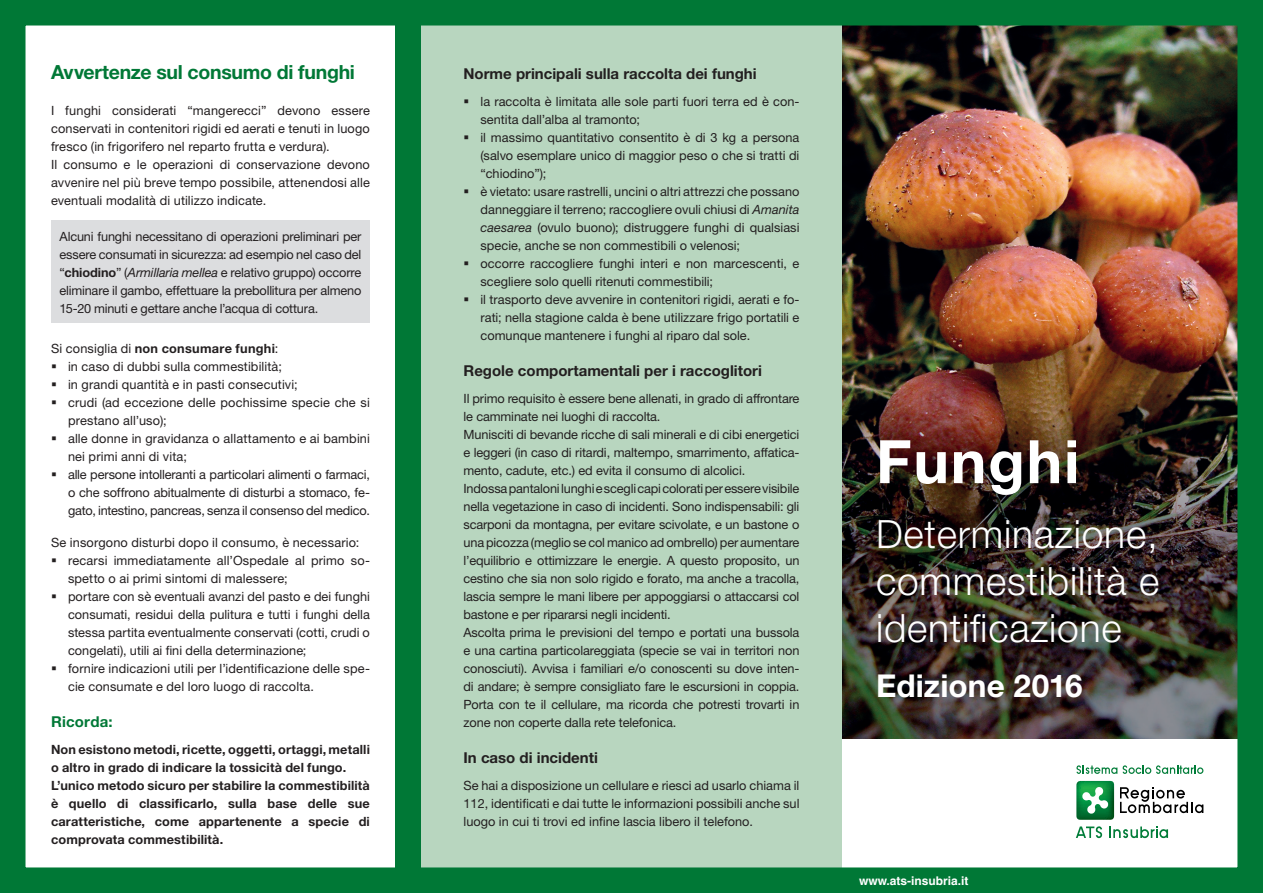
<style>
.page{position:relative;width:1263px;height:893px;background:#fff}
.page>*{position:absolute;margin:0;border:0;box-sizing:border-box;transform-origin:0 0}
.t1{font:700 60px "Helvetica Neue LT Std";letter-spacing:.03em;color:#fff}
.t2{font:300 39px "Helvetica Neue LT Std";letter-spacing:.02em;color:#fff}
.t3{font:700 31.5px "Helvetica Neue LT Std";color:#fff}
.tit{font:700 19.5px "Helvetica Neue LT Std";letter-spacing:-.015em;color:#007836}
.testo_interno{font:700 15px "Helvetica Neue LT Std";color:#231f20}
.t4{font:700 15px "Helvetica Neue LT Std";letter-spacing:.015em;color:#007836}
.testo_interno-2{font:12.75px/18px "Helvetica Neue LT Std";color:#231f20;text-align:justify}
.t5{font:700 12.75px/18px "Helvetica Neue LT Std";letter-spacing:.01em;color:#231f20}
.t6{font:700 12px "Helvetica LT Std";color:#fff}
.s1{font-weight:700}
.s2{font-style:italic}
.s3{font-weight:400}
</style>
<div class="page">
<img style="left:0;top:0;width:1263px;height:893px">
<svg style="left:1076px;top:765px;width:127px;height:9px"></svg>
<svg style="left:1076px;top:826px;width:26px;height:12px"></svg>
<svg style="left:1109px;top:826px;width:59px;height:12px"></svg>
<svg style="left:1120px;top:787px;width:83px;height:27px"></svg>
<svg style="left:1076px;top:781px;width:38px;height:39px"></svg>
<div style="left:51px;top:220px;width:319px;height:102px;background:#dcdddf"></div>
<svg style="left:465px;top:99px;width:3px;height:4px"></svg>
<svg style="left:465px;top:135px;width:3px;height:4px"></svg>
<svg style="left:465px;top:189px;width:3px;height:4px"></svg>
<svg style="left:465px;top:261px;width:3px;height:4px"></svg>
<svg style="left:465px;top:297px;width:3px;height:4px"></svg>
<svg style="left:52px;top:364px;width:4px;height:4px"></svg>
<svg style="left:52px;top:382px;width:4px;height:4px"></svg>
<svg style="left:52px;top:400px;width:4px;height:4px"></svg>
<svg style="left:52px;top:436px;width:4px;height:4px"></svg>
<svg style="left:52px;top:472px;width:4px;height:4px"></svg>
<svg style="left:52px;top:558px;width:4px;height:4px"></svg>
<svg style="left:52px;top:594px;width:4px;height:4px"></svg>
<svg style="left:52px;top:666px;width:4px;height:4px"></svg>
<p class="tit" style="left:51px;top:60px;width:305px">Avvertenze sul consumo di funghi</p>
<p class="testo_interno-2" style="left:51px;top:101px;width:320px">I funghi considerati “mangerecci” devono essere conservati in contenitori rigidi ed aerati e tenuti in luogo fresco (in frigorifero nel reparto frutta e verdura).</p>
<p class="testo_interno-2" style="left:51px;top:155px;width:320px">Il consumo e le operazioni di conservazione devono avvenire nel più breve tempo possibile, attenendosi alle eventuali modalità di utilizzo indicate.</p>
<p class="testo_interno-2" style="left:60px;top:227px;width:303px">Alcuni funghi necessitano di operazioni preliminari per essere consumati in sicurezza: ad esempio nel caso del “<span class="s1">chiodino</span>” (<span class="s2">Armillaria mellea</span> e relativo gruppo) occorre eliminare il gambo, effettuare la prebollitura per almeno 15-20 minuti e gettare anche l’acqua di cottura.</p>
<p class="t5" style="left:51px;top:339px;width:229px"><span class="s3">Si consiglia di</span> non consumare funghi<span class="s3">:</span></p>
<p class="testo_interno-2" style="left:68px;top:357px;width:215px">in caso di dubbi sulla commestibilità;</p>
<p class="testo_interno-2" style="left:68px;top:375px;width:231px">in grandi quantità e in pasti consecutivi;</p>
<p class="testo_interno-2" style="left:68px;top:393px;width:303px">crudi (ad eccezione delle pochissime specie che si prestano all’uso);</p>
<p class="testo_interno-2" style="left:68px;top:429px;width:303px">alle donne in gravidanza o allattamento e ai bambini nei primi anni di vita;</p>
<p class="testo_interno-2" style="left:68px;top:465px;width:303px">alle persone intolleranti a particolari alimenti o farmaci, o che soffrono abitualmente di disturbi a stomaco, fe&shy;gato, intestino, pancreas, senza il consenso del medico.</p>
<p class="testo_interno-2" style="left:51px;top:533px;width:310px">Se insorgono disturbi dopo il consumo, è necessario:</p>
<p class="testo_interno-2" style="left:68px;top:551px;width:303px">recarsi immediatamente all’Ospedale al primo so&shy;spetto o ai primi sintomi di malessere;</p>
<p class="testo_interno-2" style="left:68px;top:587px;width:303px">portare con sè eventuali avanzi del pasto e dei funghi consumati, residui della pulitura e tutti i funghi della stessa partita eventualmente conservati (cotti, crudi o congelati), utili ai fini della determinazione;</p>
<p class="testo_interno-2" style="left:68px;top:659px;width:303px">fornire indicazioni utili per l’identificazione delle spe&shy;cie consumate e del loro luogo di raccolta.</p>
<p class="t4" style="left:51px;top:712px;width:63px">Ricorda:</p>
<p class="t5" style="left:51px;top:740px;width:320px">Non esistono metodi, ricette, oggetti, ortaggi, metalli o altro in grado di indicare la tossicità del fungo.</p>
<p class="t5" style="left:51px;top:776px;width:320px;text-align:justify">L’unico metodo sicuro per stabilire la commestibilità è quello di classificarlo, sulla base delle sue caratteristiche, come appartenente a specie di comprovata commestibilità.</p>
<p class="testo_interno" style="left:463px;top:64px;width:295px">Norme principali sulla raccolta dei funghi</p>
<p class="testo_interno-2" style="left:480px;top:92px;width:320px">la raccolta è limitata alle sole parti fuori terra ed è con&shy;sentita dall’alba al tramonto;</p>
<p class="testo_interno-2" style="left:480px;top:128px;width:320px">il massimo quantitativo consentito è di 3 kg a persona (salvo esemplare unico di maggior peso o che si tratti di “chiodino”);</p>
<p class="testo_interno-2" style="left:480px;top:182px;width:320px">è vietato: usare rastrelli, uncini o altri attrezzi che possano danneggiare il terreno; raccogliere ovuli chiusi di <span class="s2">Amanita caesarea</span> (ovulo buono); distruggere funghi di qualsiasi specie, anche se non commestibili o velenosi;</p>
<p class="testo_interno-2" style="left:480px;top:254px;width:320px">occorre raccogliere funghi interi e non marcescenti, e scegliere solo quelli ritenuti commestibili;</p>
<p class="testo_interno-2" style="left:480px;top:290px;width:320px">il trasporto deve avvenire in contenitori rigidi, aerati e fo&shy;rati; nella stagione calda è bene utilizzare frigo portatili e comunque mantenere i funghi al riparo dal sole.</p>
<p class="testo_interno" style="left:463px;top:361px;width:300px">Regole comportamentali per i raccoglitori</p>
<p class="testo_interno-2" style="left:463px;top:389px;width:337px">Il primo requisito è essere bene allenati, in grado di affrontare le camminate nei luoghi di raccolta.</p>
<p class="testo_interno-2" style="left:463px;top:425px;width:337px">Munisciti di bevande ricche di sali minerali e di cibi energetici e leggeri (in caso di ritardi, maltempo, smarrimento, affatica&shy;mento, cadute, etc.) ed evita il consumo di alcolici.</p>
<p class="testo_interno-2" style="left:463px;top:479px;width:337px">Indossa pantaloni lunghi e scegli capi colorati per essere visibile nella vegetazione in caso di incidenti. Sono indispensabili: gli scarponi da montagna, per evitare scivolate, e un bastone o una picozza (meglio se col manico ad ombrello) per aumentare l’equilibrio e ottimizzare le energie. A questo proposito, un cestino che sia non solo rigido e forato, ma anche a tracolla, lascia sempre le mani libere per appoggiarsi o attaccarsi col bastone e per ripararsi negli incidenti.</p>
<p class="testo_interno-2" style="left:463px;top:623px;width:337px">Ascolta prima le previsioni del tempo e portati una bussola e una cartina particolareggiata (specie se vai in territori non conosciuti). Avvisa i familiari e/o conoscenti su dove inten&shy;di andare; è sempre consigliato fare le escursioni in coppia.<br>Porta con te il cellulare, ma ricorda che potresti trovarti in zone non coperte dalla rete telefonica.</p>
<p class="testo_interno" style="left:463px;top:748px;width:136px">In caso di incidenti</p>
<p class="testo_interno-2" style="left:463px;top:776px;width:337px">Se hai a disposizione un cellulare e riesci ad usarlo chiama il 112, identificati e dai tutte le informazioni possibili anche sul luogo in cui ti trovi ed infine lascia libero il telefono.</p>
<p class="t1" style="left:876px;top:425px;width:205px">Funghi</p>
<p class="t2" style="left:876px;top:510px;width:283px">Determinazione,</p>
<p class="t2" style="left:876px;top:557px;width:285px">commestibilità e</p>
<p class="t2" style="left:876px;top:604px;width:247px">identificazione</p>
<p class="t3" style="left:876px;top:667px;width:208px">Edizione 2016</p>
<p class="t6" style="left:859px;top:873px;width:111px">www.ats-insubria.it</p>
</div>
